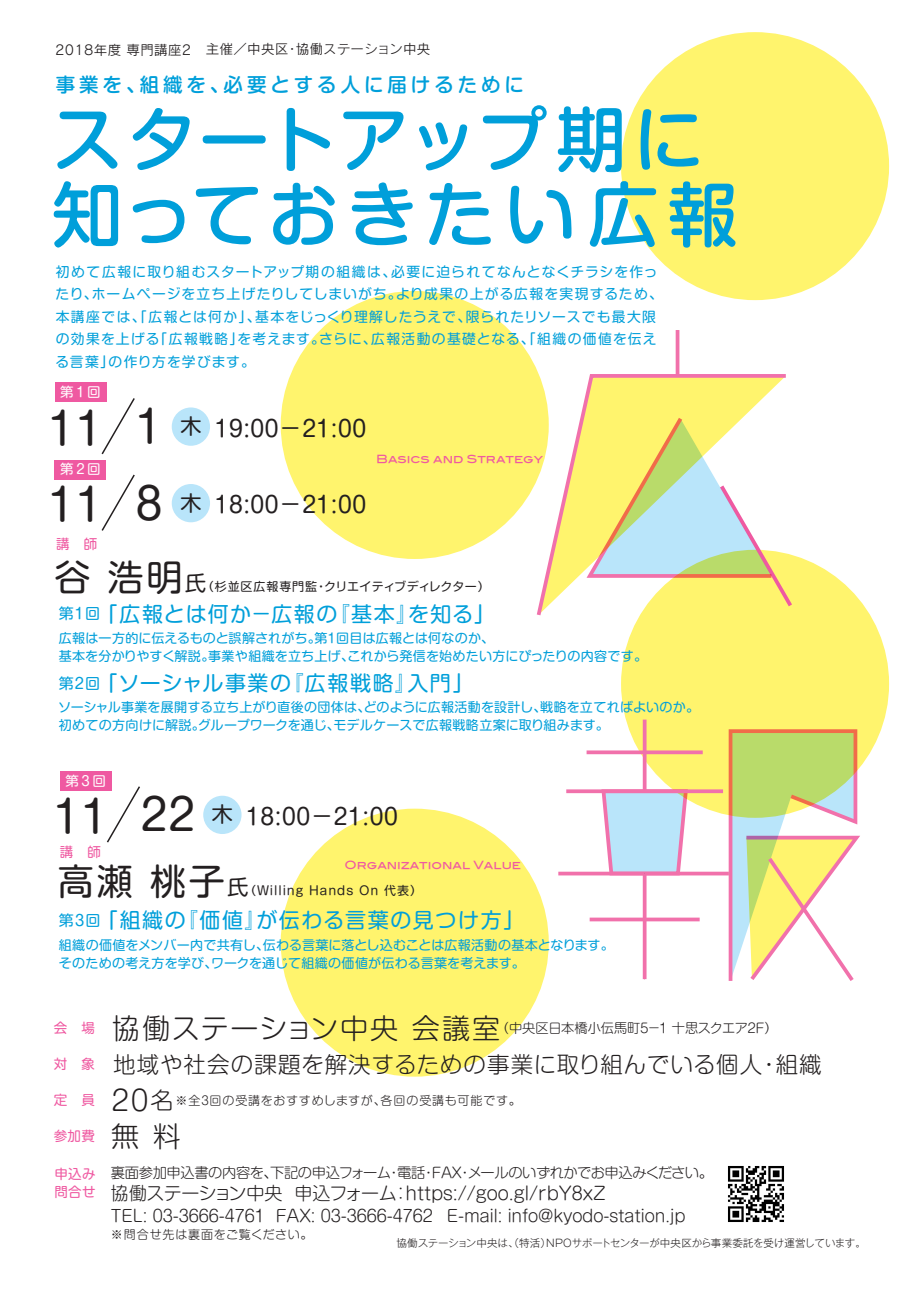
<style>
.page{position:relative;width:919px;height:1289px;background:#fff}
.page>*{position:absolute;margin:0;border:0;box-sizing:border-box;transform-origin:0 0}
.t1{font:500 70.5px/75px "Shin M Go Pro";letter-spacing:.07em;color:#009fda}
.t2{font:22.5px "Shin M Go Pro";letter-spacing:.025em;color:#231f20}
.t3{font:300 22.5px "Shin M Go Pro";letter-spacing:.04em;color:#231f20}
.t4{font:21px "Shin M Go Pro";letter-spacing:.075em;color:#009fda}
.t5{font:500 19.5px "Shin M Go Pro";letter-spacing:.2em;color:#009fda}
.t6{font:300 18px "Shin M Go Pro";color:#231f20}
.t7{font:300 16.5px "Shin M Go Pro";letter-spacing:-.005em;color:#231f20}
.t8{font:300 14.25px "Shin M Go Pro";letter-spacing:-.025em;color:#231f20}
.t9{font:13.8px/22.5px "Shin M Go Pro";letter-spacing:.085em;color:#009fda}
.t10{font:13.5px "Rodin Pro M";letter-spacing:.025em;color:#231f20}
.t11{font:13.5px/18px "Shin M Go Pro";letter-spacing:.025em;color:#ef59a1}
.t12{font:13.5px "Shin M Go Pro";letter-spacing:.2em;color:#fff}
.t13{font:300 13.2px "Shin M Go Pro";letter-spacing:-.025em;color:#231f20}
.t14{font:13.05px/18px "Shin M Go Pro";letter-spacing:.005em;color:#009fda}
.t15{font:300 12px "Shin M Go Pro";letter-spacing:.055em;color:#231f20}
.t16{font:12px "Shin M Go Pro";letter-spacing:.035em;color:#231f20}
.t17{font:12px "Shin M Go Pro";letter-spacing:.075em;color:#231f20}
.t18{font:11.25px "Blair Md ITCTT Medium";color:#ef59a1}
.t19{font:300 10.5px "Gothic MB101 Pro";letter-spacing:-.015em;color:#231f20}
.s1{font-size:43.5px}
.s2{font-size:21px}
.s3{font-size:36px}
.s4{font-size:15px}
.s5{font-weight:400;font-size:13.5px;color:#ef59a1}
.s6{font-size:28.05px}
.s7{font-size:23.25px}
.s8{font-weight:300;font-size:28.05px;color:#231f20}
</style>
<div class="page">
<div style="left:621px;top:32px;width:268px;height:268px;background:#fff46d;border-radius:50%"></div>
<div style="left:281px;top:291px;width:267px;height:268px;background:#fff46d;border-radius:50%"></div>
<div style="left:621px;top:550px;width:268px;height:267px;background:#fff46d;border-radius:50%"></div>
<div style="left:281px;top:808px;width:267px;height:268px;background:#fff46d;border-radius:50%"></div>
<svg style="left:675px;top:330px;width:4px;height:42px"></svg>
<svg style="left:534px;top:372px;width:252px;height:247px;fill:#fff46d"></svg>
<svg style="left:586px;top:418px;width:209px;height:192px"></svg>
<svg style="left:586px;top:750px;width:116px;height:4px"></svg>
<svg style="left:601px;top:793px;width:86px;height:78px;background:#c4dcf2"></svg>
<svg style="left:566px;top:789px;width:157px;height:4px"></svg>
<svg style="left:558px;top:871px;width:170px;height:4px"></svg>
<svg style="left:642px;top:719px;width:4px;height:72px"></svg>
<svg style="left:589px;top:917px;width:110px;height:4px"></svg>
<svg style="left:642px;top:873px;width:4px;height:106px"></svg>
<svg style="left:728px;top:729px;width:135px;height:252px"></svg>
<img style="left:728px;top:1166px;width:56px;height:56px">
<svg style="left:100px;top:474px;width:35px;height:57px"></svg>
<div style="left:172px;top:484px;width:38px;height:38px;background:#b9e5fa;border-radius:50%"></div>
<div style="left:56px;top:382px;width:51px;height:20px;background:#ef59a1"></div>
<div style="left:55px;top:460px;width:51px;height:19px;background:#ef59a1"></div>
<svg style="left:105px;top:784px;width:35px;height:59px"></svg>
<div style="left:203px;top:795px;width:38px;height:39px;background:#b9e5fa;border-radius:50%"></div>
<div style="left:60px;top:771px;width:51px;height:19px;background:#ef59a1"></div>
<div style="left:172px;top:407px;width:38px;height:39px;background:#b9e5fa;border-radius:50%"></div>
<svg style="left:101px;top:398px;width:34px;height:57px"></svg>
<p class="t10" style="left:55px;top:41px;width:376px">2018年度 専門講座2 主催／中央区・協働ステーション中央</p>
<h3 class="t5" style="left:56px;top:69px;width:470px">事業を、組織を、必要とする人に届けるために</h3>
<h1 class="t1" style="left:52px;top:94px;width:687px">スタートアップ期に知っておきたい広報</h1>
<p class="t9" style="left:55px;top:258px;width:609px">初めて広報に取り組むスタートアップ期の組織は、必要に迫られてなんとなくチラシを作ったり、ホームページを立ち上げたりしてしまいがち。より成果の上がる広報を実現するため、本講座では、「広報とは何か」、基本をじっくり理解したうえで、限られたリソースでも最大限の効果を上げる「広報戦略」を考えます。さらに、広報活動の基礎となる、「組織の価値を伝える言葉」の作り方を学びます。</p>
<p class="t12" style="left:60px;top:381px;width:42px">第1回</p>
<h2 class="t2" style="left:49px;top:410px;width:319px"><span class="s1">11 1</span> <span class="s2">木</span> 19:00－21:00</h2>
<p class="t12" style="left:60px;top:458px;width:42px">第2回</p>
<h2 class="t2" style="left:49px;top:486px;width:319px"><span class="s1">11 8</span> <span class="s2">木</span> 18:00－21:00</h2>
<p class="t18" style="left:376px;top:450px;width:168px">Basics and Strategy</p>
<p class="t11" style="left:56px;top:533px;width:43px">講　師</p>
<p class="t16" style="left:54px;top:576px;width:437px"><span class="s3">谷 浩明</span><span class="s2">氏</span>（杉並区広報専門監・クリエイティブディレクター）</p>
<h3 class="t4" style="left:59px;top:597px;width:437px"><span class="s4">第1回</span>「広報とは何か－広報の『基本』を知る」</h3>
<p class="t14" style="left:59px;top:627px;width:589px">広報は一方的に伝えるものと誤解されがち。第1回目は広報とは何なのか、<br>基本を分かりやすく解説。事業や組織を立ち上げ、これから発信を始めたい方にぴったりの内容です。</p>
<h3 class="t4" style="left:59px;top:666px;width:416px"><span class="s4">第2回</span>「ソーシャル事業の『広報戦略』入門」</h3>
<p class="t14" style="left:58px;top:696px;width:642px">ソーシャル事業を展開する立ち上がり直後の団体は、どのように広報活動を設計し、戦略を立てればよいのか。初めての方向けに解説。グループワークを通じ、モデルケースで広報戦略立案に取り組みます。</p>
<p class="t12" style="left:65px;top:770px;width:42px">第3回</p>
<h2 class="t2" style="left:54px;top:798px;width:345px"><span class="s1">11 22</span> <span class="s2">木</span> 18:00－21:00</h2>
<p class="t11" style="left:60px;top:841px;width:43px">講　師</p>
<p class="t17" style="left:58px;top:880px;width:365px"><span class="s3">高瀬 桃子</span><span class="s2">氏</span>（Willing Hands On 代表）</p>
<h3 class="t4" style="left:59px;top:903px;width:467px"><span class="s4">第3回</span> 「組織の『価値』が伝わる言葉の見つけ方」</h3>
<p class="t14" style="left:59px;top:934px;width:556px">組織の価値をメンバー内で共有し、伝わる言葉に落とし込むことは広報活動の基本となります。そのための考え方を学び、ワークを通じて組織の価値が伝わる言葉を考えます。</p>
<p class="t18" style="left:344px;top:855px;width:178px">Organizational Value</p>
<p class="t13" style="left:54px;top:1017px;width:725px"><span class="s5">会　場</span> <span class="s6">協働ステーション中央 会議室</span>（中央区日本橋小伝馬町５－１ 十思スクエア２Ｆ）</p>
<h2 class="t3" style="left:54px;top:1046px;width:769px"><sup>対　象</sup> 地域や社会の課題を解決するための事業に取り組んでいる個人・組織</h2>
<p class="t15" style="left:54px;top:1090px;width:468px"><span class="s5">定　員</span> <span class="s6">20</span><span class="s7">名</span>※全3回の受講をおすすめしますが、各回の受講も可能です。</p>
<p class="t11" style="left:54px;top:1125px;width:129px">参加費 <span class="s8">無 料</span></p>
<p class="t11" style="left:54px;top:1163px;width:43px">申込み問合せ</p>
<p class="t8" style="left:111px;top:1161px;width:603px">裏面参加申込書の内容を、下記の申込フォーム・電話・FAX・メールのいずれかでお申込みください。</p>
<h3 class="t6" style="left:111px;top:1178px;width:496px">協働ステーション中央 申込フォーム：https://goo.gl/rbY8xZ</h3>
<p class="t7" style="left:111px;top:1202px;width:576px">TEL: 03-3666-4761 FAX: 03-3666-4762 E-mail: info@kyodo-station.jp</p>
<p class="t15" style="left:111px;top:1225px;width:203px">※問合せ先は裏面をご覧ください。</p>
<p class="t19" style="left:396px;top:1234px;width:471px">協働ステーション中央は、（特活）NPOサポートセンターが中央区から事業委託を受け運営しています。</p>
</div>
